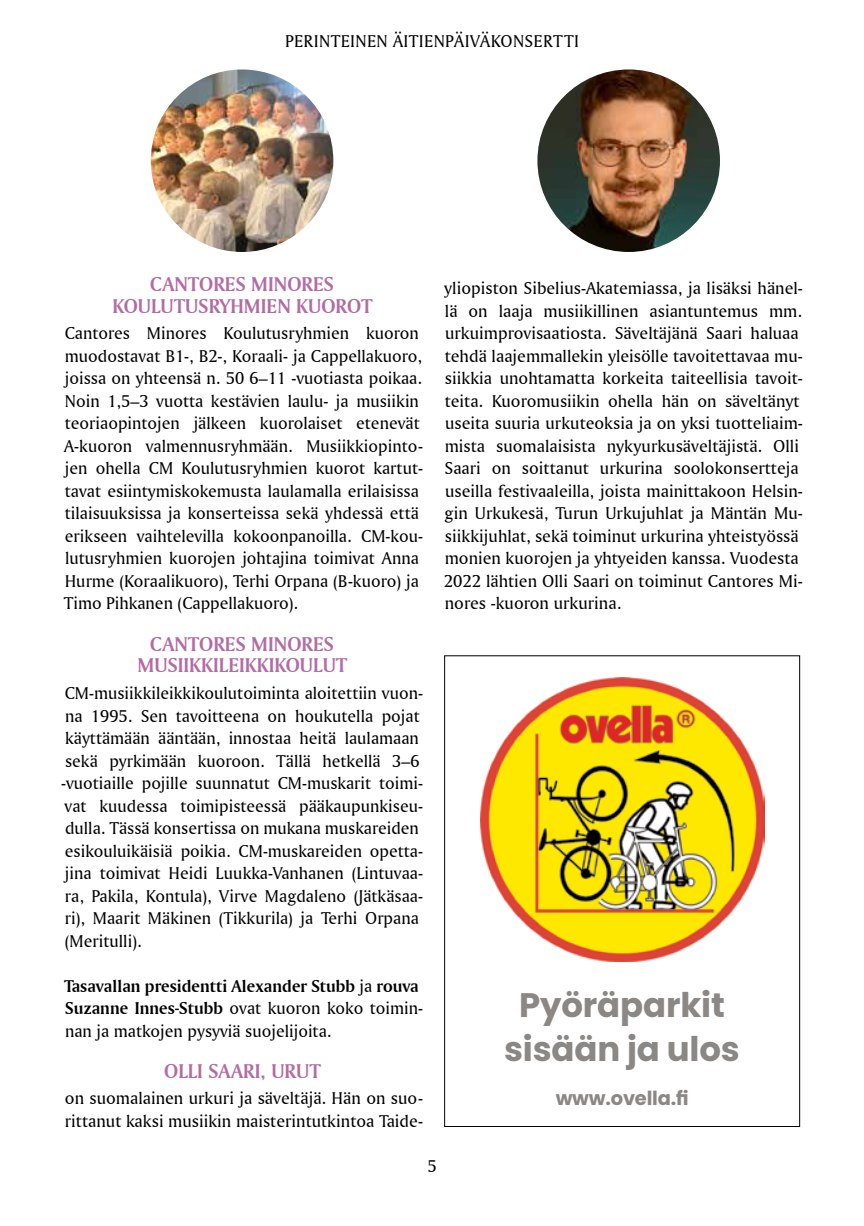
<style>
.page{position:relative;width:864px;height:1226px;background:#fff}
.page>*{position:absolute;margin:0;border:0;box-sizing:border-box;transform-origin:0 0}
.t1{font:700 33.95px/43.6px "Poppins";letter-spacing:-.005em;color:#8a8785;text-align:center}
.t2{font:21px/22.6px "Amerigo BT Bold A";color:#b36ba5;text-align:center}
.t3{font:700 19.43px "Poppins";letter-spacing:-.01em;color:#8a8785}
.t4{font:17.85px/22.4px "Amerigo BT Roman A";color:#000}
.t5{font:17.85px "Amerigo BT Bold A";color:#000}
.s1{font-family:"Amerigo BT Roman A"}
.s2{font-family:"Amerigo BT Bold A"}
</style>
<div class="page">
<img style="left:537px;top:69px;width:182px;height:183px;border-radius:91px">
<img style="left:151px;top:69px;width:182px;height:183px;border-radius:91px">
<img style="left:480px;top:677px;width:283px;height:284px">
<p class="t4" style="left:285px;top:29px;width:20px">Perinteinen</p>
<p class="t4" style="left:393px;top:29px;width:21px">Äitienpäiväkonsertti</p>
<p class="t2" style="left:112px;top:272px;width:262px">CANTORES MINORES<br>KOULUTUSRYHMIEN KUOROT</p>
<p class="t4" style="left:64px;top:322px;width:360px">Cantores Minores Koulutusryhmien kuoron muodostavat B1-, B2-, Koraali- ja Cappellakuoro, joissa on yhteensä n. 50 6–11 -vuotiasta poikaa.<br>Noin 1,5–3 vuotta kestävien laulu- ja musiikin teoriaopintojen jälkeen kuorolaiset etenevät A-kuoron valmennusryhmään. Musiikkiopinto&shy;jen ohella CM Koulutusryhmien kuorot kartut&shy;tavat esiintymiskokemusta laulamalla erilaisissa tilaisuuksissa ja konserteissa sekä yhdessä että erikseen vaihtelevilla kokoonpanoilla. CM-kou&shy;lutusryhmien kuorojen johtajina toimivat Anna Hurme (Koraalikuoro), Terhi Orpana (B-kuoro) ja Timo Pihkanen (Cappellakuoro).</p>
<p class="t2" style="left:138px;top:632px;width:211px;line-height:21px">CANTORES MINORES<br>MUSIIKKILEIKKIKOULUT</p>
<p class="t4" style="left:61px;top:681px;width:363px">CM-musiikkileikkikoulutoiminta aloitettiin vuon&shy;na 1995. Sen tavoitteena on houkutella pojat käyttämään ääntään, innostaa heitä laulamaan sekä pyrkimään kuoroon. Tällä hetkellä 3–6 -vuotiaille pojille suunnatut CM-muskarit toimi&shy;vat kuudessa toimipisteessä pääkaupunkiseu&shy;dulla. Tässä konsertissa on mukana muskareiden esikouluikäisiä poikia. CM-muskareiden opetta&shy;jina toimivat Heidi Luukka-Vanhanen (Lintuvaa&shy;ra, Pakila, Kontula), Virve Magdaleno (Jätkäsaa&shy;ri), Maarit Mäkinen (Tikkurila) ja Terhi Orpana (Meritulli).</p>
<p class="t5" style="left:64px;top:974px;width:356px">Tasavallan presidentti Alexander Stubb <span class="s1">ja</span> rouva</p>
<p class="t4" style="left:65px;top:996px;width:359px"><span class="s2">Suzanne Innes-Stubb</span> ovat kuoron koko toimin&shy;nan ja matkojen pysyviä suojelijoita.</p>
<p class="t2" style="left:164px;top:1059px;width:158px">OLLI SAARI, URUT</p>
<p class="t4" style="left:65px;top:1086px;width:359px">on suomalainen urkuri ja säveltäjä. Hän on suo&shy;rittanut kaksi musiikin maisterintutkintoa Taide-</p>
<p class="t4" style="left:443px;top:277px;width:360px">yliopiston Sibelius-Akatemiassa, ja lisäksi hänel&shy;lä on laaja musiikillinen asiantuntemus mm. urkuimprovisaatiosta. Säveltäjänä Saari haluaa tehdä laajemmallekin yleisölle tavoitettavaa mu&shy;siikkia unohtamatta korkeita taiteellisia tavoit&shy;teita. Kuoromusiikin ohella hän on säveltänyt useita suuria urkuteoksia ja on yksi tuotteliaim&shy;mista suomalaisista nykyurkusäveltäjistä. Olli Saari on soittanut urkurina soolokonsertteja useilla festivaaleilla, joista mainittakoon Helsin&shy;gin Urkukesä, Turun Urkujuhlat ja Mäntän Mu&shy;siikkijuhlat, sekä toiminut urkurina yhteistyössä monien kuorojen ja yhtyeiden kanssa. Vuodesta 2022 lähtien Olli Saari on toiminut Cantores Mi&shy;nores -kuoron urkurina.</p>
<h1 class="t1" style="left:504px;top:983px;width:237px">Pyöräparkit sisään ja ulos</h1>
<p class="t3" style="left:555px;top:1086px;width:134px">www.ovella.fi</p>
<p class="t4" style="left:427px;top:1154px;width:11px">5</p>
</div>
